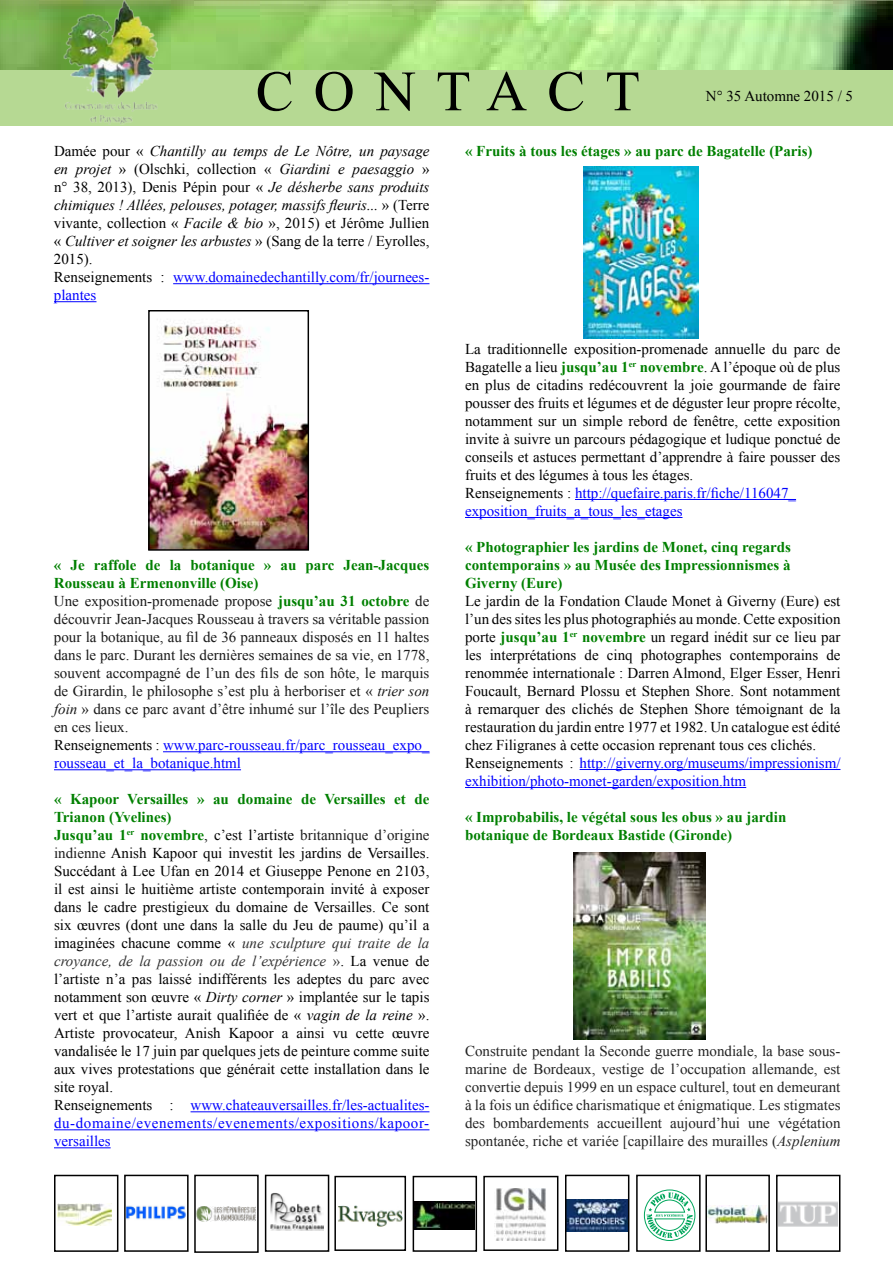
<style>
.page{position:relative;width:893px;height:1263px;background:#fff}
.page>*{position:absolute;margin:0;border:0;box-sizing:border-box;transform-origin:0 0}
.t1{font:57px "Times New Roman";letter-spacing:.35em;color:#000}
.t2{font:15px/18px "Times New Roman";color:#000}
.t3{font:15px/18px "Times New Roman";color:#1a1a1a}
.t4{font:italic 15px/18px "Times New Roman";color:#000}
.t5{font:15px/18px "Times New Roman";color:#242424;text-align:justify}
.t6{font:700 15px/18px "Times New Roman";color:#008000;text-align:justify}
.s1{font-style:normal}
.s2{font-style:normal;color:#00f}
.s3{font-weight:700;color:#008000}
.s4{font-style:italic}
.s5{color:#000}
.s6{color:#00f}
.s7{color:#1c1c1c}
.s8{font-style:italic;color:#333}
.s9{color:#333}
</style>
<div class="page">
<div style="left:636px;top:1175px;width:65px;height:77px;border:2px solid #000"></div>
<div style="left:0;top:70px;width:893px;height:55px;background:#b6d993"></div>
<img style="left:0;top:0;width:893px;height:70px">
<img style="left:54px;top:0;width:120px;height:126px">
<img style="left:708px;top:1205px;width:59px;height:18px">
<img style="left:197px;top:1206px;width:59px;height:15px">
<img style="left:270px;top:1193px;width:54px;height:37px">
<img style="left:338px;top:1205px;width:65px;height:21px">
<img style="left:779px;top:1201px;width:58px;height:26px">
<img style="left:495px;top:1188px;width:51px;height:53px">
<img style="left:416px;top:1202px;width:58px;height:28px">
<img style="left:568px;top:1200px;width:58px;height:31px">
<img style="left:58px;top:1204px;width:53px;height:21px">
<div style="left:776px;top:1175px;width:64px;height:77px;border:2px solid #000"></div>
<div style="left:124px;top:1175px;width:65px;height:77px;border:2px solid #000"></div>
<div style="left:194px;top:1175px;width:65px;height:78px;border:2px solid #000"></div>
<div style="left:265px;top:1175px;width:64px;height:77px;border:2px solid #000"></div>
<div style="left:334px;top:1176px;width:72px;height:75px;border:2px solid #000"></div>
<div style="left:413px;top:1176px;width:64px;height:76px;border:2px solid #000"></div>
<div style="left:483px;top:1176px;width:75px;height:75px;border:2px solid #000"></div>
<div style="left:54px;top:1175px;width:64px;height:77px;border:2px solid #000"></div>
<div style="left:565px;top:1175px;width:64px;height:77px;border:2px solid #000"></div>
<div style="left:705px;top:1175px;width:65px;height:77px;border:2px solid #000"></div>
<img style="left:126px;top:1198px;width:60px;height:29px">
<div style="left:644px;top:1190px;width:51px;height:51px;border:1px solid #00a65c;border-radius:50%"></div>
<svg style="left:647px;top:1192px;width:46px;height:46px"></svg>
<hr style="left:173px;top:283px;width:256px;height:1px;background:#00f">
<hr style="left:54px;top:301px;width:42px;height:1px;background:#00f">
<hr style="left:163px;top:751px;width:266px;height:1px;background:#00f">
<hr style="left:54px;top:769px;width:187px;height:1px;background:#00f">
<hr style="left:191px;top:1111px;width:238px;height:1px;background:#00f">
<hr style="left:54px;top:1129px;width:375px;height:1px;background:#00f">
<hr style="left:54px;top:1147px;width:57px;height:1px;background:#00f">
<hr style="left:575px;top:499px;width:221px;height:1px;background:#00f">
<hr style="left:465px;top:517px;width:217px;height:1px;background:#00f">
<hr style="left:580px;top:769px;width:260px;height:1px;background:#00f">
<hr style="left:465px;top:787px;width:281px;height:1px;background:#00f">
<img style="left:584px;top:167px;width:115px;height:171px">
<img style="left:573px;top:853px;width:132px;height:186px">
<img style="left:150px;top:322px;width:157px;height:227px">
<div style="left:148px;top:310px;width:161px;height:241px;border:1px solid #000"></div>
<h1 class="t1" style="left:256px;top:53px;width:386px">CONTACT</h1>
<p class="t2" style="left:706px;top:87px;width:149px">N° 35 Automne 2015 / 5</p>
<p class="t4" style="left:54px;top:142px;width:377px"><span class="s1">Damée pour «</span> Chantilly au temps de Le Nôtre, un paysage en projet <span class="s1">» (Olschki, collection «</span> Giardini e paesaggio <span class="s1">» n° 38, 2013), Denis Pépin pour «</span> Je désherbe sans produits chimiques ! Allées, pelouses, potager, massifs fleuris... <span class="s1">» (Terre vivante, collection «</span> Facile &amp; bio <span class="s1">», 2015) et Jérôme Jullien «</span> Cultiver et soigner les arbustes <span class="s1">» (Sang de la terre / Eyrolles, 2015).<br>Renseignements :</span> <span class="s2">www.domainedechantilly.com/fr/journees&shy;plantes</span></p>
<p class="t3" style="left:54px;top:556px;width:377px"><span class="s3">« Je raffole de la botanique » au parc Jean-Jacques Rousseau à Ermenonville (Oise)<br></span>Une exposition-promenade propose <span class="s3">jusqu’au 31 octobre</span> de découvrir Jean-Jacques Rousseau à travers sa véritable passion pour la botanique, au fil de 36 panneaux disposés en 11 haltes dans le parc. Durant les dernières semaines de sa vie, en 1778, souvent accompagné de l’un des fils de son hôte, le marquis de Girardin, le philosophe s’est plu à herboriser et « <span class="s4">trier son foin</span> » dans ce parc avant d’être inhumé sur l’île des Peupliers en ces lieux.<br><span class="s5">Renseignements :</span> <span class="s6">www.parc-rousseau.fr/parc_rousseau_expo_ rousseau_et_la_botanique.html</span></p>
<p class="t2" style="left:54px;top:790px;width:377px"><span class="s3">« Kapoor Versailles » au domaine de Versailles et de Trianon (Yvelines)<br>Jusqu’au 1</span><sup>er</sup> <span class="s3">novembre</span>, c’est l’artiste <span class="s7">britannique d’origine indienne</span> Anish Kapoor qui investit les jardins de Versailles.<br>Succédant à Lee Ufan en 2014 et Giuseppe Penone en 2103, il est ainsi le huitième artiste contemporain invité à exposer dans le cadre prestigieux du domaine de Versailles. Ce sont six œuvres (dont une dans la salle du Jeu de paume) qu’il a imaginées chacune comme « <span class="s8">une sculpture qui traite de la croyance, de la passion ou de l’expérience</span> <span class="s9">»</span>. La venue de l’artiste n’a pas laissé indifférents les adeptes du parc avec notamment son œuvre « <span class="s4">Dirty corner</span> » implantée sur le tapis vert et que l’artiste aurait qualifiée de « <span class="s4">vagin de la reine</span> ».<br>Artiste provocateur, Anish Kapoor a ainsi vu cette œuvre vandalisée le 17 juin par quelques jets de peinture comme suite aux vives protestations que générait cette installation dans le site royal.<br>Renseignements : <span class="s6">www.chateauversailles.fr/les-actualites&shy;du-domaine/evenements/evenements/expositions/kapoor&shy;versailles</span></p>
<p class="t6" style="left:465px;top:141px;width:349px">« Fruits à tous les étages » au parc de Bagatelle (Paris)</p>
<p class="t2" style="left:465px;top:340px;width:377px">La traditionnelle exposition-promenade annuelle du parc de Bagatelle a lieu <span class="s3">jusqu’au 1</span><sup>er</sup> <span class="s3">novembre</span>. A l’époque où de plus en plus de citadins redécouvrent la joie gourmande de faire pousser des fruits et légumes et de déguster leur propre récolte, notamment sur un simple rebord de fenêtre, cette exposition invite à suivre un parcours pédagogique et ludique ponctué de conseils et astuces permettant d’apprendre à faire pousser des fruits et des légumes à tous les étages.<br>Renseignements : <span class="s6">http://quefaire.paris.fr/fiche/116047_ exposition_fruits_a_tous_les_etages</span></p>
<p class="t6" style="left:465px;top:537px;width:328px">« Photographier les jardins de Monet, cinq regards contemporains » au Musée des Impressionnismes à Giverny (Eure)</p>
<p class="t2" style="left:465px;top:592px;width:377px">Le jardin de la Fondation Claude Monet à Giverny (Eure) est l’un des sites les plus photographiés au monde. Cette exposition porte <span class="s3">jusqu’au 1</span><sup>er</sup> <span class="s3">novembre</span> un regard inédit sur ce lieu par les interprétations de cinq photographes contemporains de renommée internationale : Darren Almond, Elger Esser, Henri Foucault, Bernard Plossu et Stephen Shore. Sont notamment à remarquer des clichés de Stephen Shore témoignant de la restauration du jardin entre 1977 et 1982. Un catalogue est édité chez Filigranes à cette occasion reprenant tous ces clichés.<br>Renseignements : <span class="s6">http://giverny.org/museums/impressionism/ exhibition/photo-monet-garden/exposition.htm</span></p>
<p class="t6" style="left:465px;top:807px;width:323px">« Improbabilis, le végétal sous les obus » au jardin botanique de Bordeaux Bastide (Gironde)</p>
<p class="t5" style="left:465px;top:1042px;width:377px">Construite pendant la Seconde guerre mondiale, la base sous&shy;marine de Bordeaux, vestige de l’occupation allemande, est convertie depuis 1999 en un espace culturel, tout en demeurant à la fois un édifice charismatique et énigmatique. Les stigmates des bombardements accueillent aujourd’hui une végétation spontanée, riche et variée [capillaire des murailles (<span class="s4">Asplenium</span></p>
</div>
